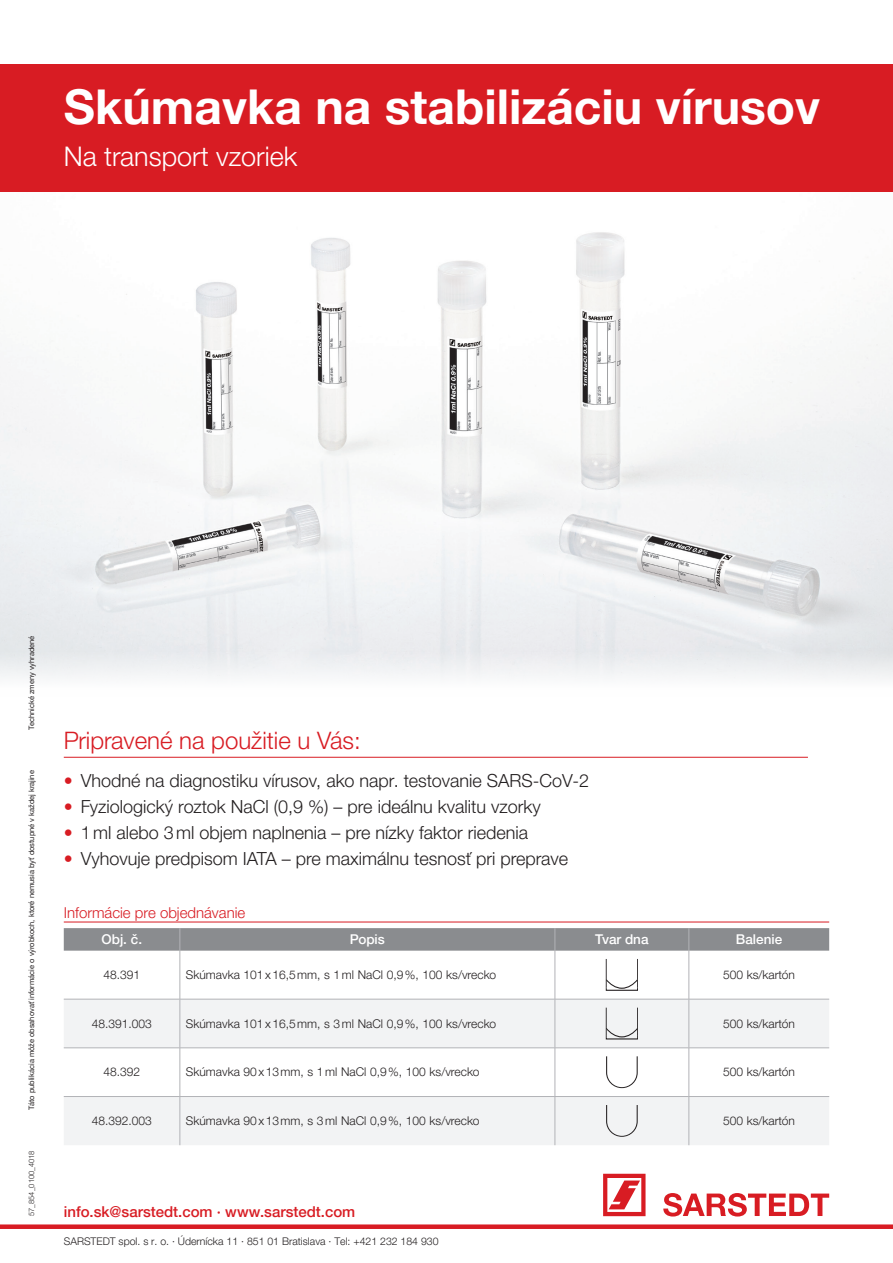
<style>
.page{position:relative;width:893px;height:1263px;background:#fff}
.page>*{position:absolute;margin:0;border:0;box-sizing:border-box;transform-origin:0 0}
.t1{font:700 48px "Helvetica Neue LTW1 G";color:#fff}
.t2{font:300 27px "Helvetica Neue LTW1 G";color:#fff}
.t3{font:300 24px "Helvetica Neue LTW1 G";color:#d81c23}
.t4{font:300 18px "Helvetica Neue LTW1 G";color:#231f20}
.t5{font:500 15px "Helvetica Neue LTW1 G";color:#d81c23}
.t6{font:300 15px "Helvetica Neue LTW1 G";color:#d81c23}
.t7{font:500 13.5px "Helvetica Neue LTW1 G";color:#fff}
.t8{font:300 12px "Helvetica Neue LTW1 G";color:#231f20}
.t9{font:300 10.5px "Helvetica Neue LTW1 G";color:#231f20}
.t10{font:7.5px "Helvetica Neue LTW1 G";color:#231f20}
.t11{font:300 7.5px "Helvetica Neue LTW1 G";color:#231f20}
.s1{color:#d81c23}
</style>
<div class="page">
<img style="left:0;top:191px;width:893px;height:488px">
<div style="left:0;top:64px;width:893px;height:127px;background:#d81c23"></div>
<hr style="left:64px;top:757px;width:744px;height:1px;background:#d81c23">
<div style="left:0;top:1224px;width:893px;height:5px;background:#d81c23"></div>
<div style="left:64px;top:1000px;width:765px;height:145px;background:#f2f3f4"></div>
<svg style="left:64px;top:928px;width:765px;height:23px;background:#8c8e91"></svg>
<hr style="left:64px;top:999px;width:116px;height:1px;background:#b2b3b7">
<hr style="left:64px;top:1047px;width:116px;height:1px;background:#b2b3b7">
<hr style="left:64px;top:1096px;width:116px;height:1px;background:#b2b3b7">
<hr style="left:180px;top:951px;width:1px;height:48px;background:#b2b3b7">
<hr style="left:180px;top:999px;width:375px;height:1px;background:#b2b3b7">
<hr style="left:555px;top:999px;width:134px;height:1px;background:#b2b3b7">
<hr style="left:180px;top:1047px;width:375px;height:1px;background:#b2b3b7">
<hr style="left:555px;top:1047px;width:134px;height:1px;background:#b2b3b7">
<hr style="left:180px;top:1096px;width:375px;height:1px;background:#b2b3b7">
<hr style="left:555px;top:951px;width:1px;height:48px;background:#b2b3b7">
<hr style="left:689px;top:951px;width:1px;height:48px;background:#b2b3b7">
<hr style="left:689px;top:999px;width:140px;height:1px;background:#b2b3b7">
<hr style="left:689px;top:1047px;width:140px;height:1px;background:#b2b3b7">
<hr style="left:180px;top:999px;width:1px;height:49px;background:#b2b3b7">
<hr style="left:555px;top:999px;width:1px;height:49px;background:#b2b3b7">
<hr style="left:689px;top:999px;width:1px;height:49px;background:#b2b3b7">
<hr style="left:180px;top:1097px;width:1px;height:48px;background:#b2b3b7">
<hr style="left:555px;top:1096px;width:134px;height:1px;background:#b2b3b7">
<hr style="left:555px;top:1097px;width:1px;height:48px;background:#b2b3b7">
<hr style="left:689px;top:1096px;width:140px;height:1px;background:#b2b3b7">
<hr style="left:689px;top:1097px;width:1px;height:48px;background:#b2b3b7">
<hr style="left:64px;top:922px;width:765px;height:1px;background:#d81c23">
<svg style="left:606px;top:959px;width:32px;height:30px"></svg>
<svg style="left:606px;top:1008px;width:32px;height:30px"></svg>
<svg style="left:64px;top:1048px;width:765px;height:48px"></svg>
<svg style="left:606px;top:1105px;width:32px;height:32px"></svg>
<svg style="left:603px;top:1174px;width:42px;height:42px"></svg>
<svg style="left:663px;top:1193px;width:166px;height:23px"></svg>
<h1 class="t1" style="left:64px;top:77px;width:758px">Skúmavka na stabilizáciu vírusov</h1>
<h2 class="t2" style="left:64px;top:140px;width:235px">Na transport vzoriek</h2>
<p class="t10" style="left:27px;top:730px;width:96px;rotate:-90deg">Technické zmeny vyhradené</p>
<p class="t10" style="left:27px;top:1110px;width:341px;rotate:-90deg">Táto publikácia môže obsahovať informácie o výrobkoch, ktoré nemusia byť dostupné v každej krajine</p>
<p class="t11" style="left:27px;top:1216px;width:67px;rotate:-90deg">57_854_0100_4018</p>
<h3 class="t3" style="left:64px;top:725px;width:298px">Pripravené na použitie u Vás:</h3>
<h3 class="t4" style="left:64px;top:770px;width:527px"><span class="s1">•</span> Vhodné na diagnostiku vírusov, ako napr. testovanie SARS-CoV-2</h3>
<h3 class="t4" style="left:64px;top:796px;width:478px"><span class="s1">•</span> Fyziologický roztok NaCl (0,9 %) – pre ideálnu kvalitu vzorky</h3>
<h3 class="t4" style="left:64px;top:821px;width:466px"><span class="s1">•</span> 1ml alebo 3ml objem naplnenia – pre nízky faktor riedenia</h3>
<h3 class="t4" style="left:64px;top:847px;width:506px"><span class="s1">•</span> Vyhovuje predpisom IATA – pre maximálnu tesnosť pri preprave</h3>
<p class="t6" style="left:64px;top:903px;width:183px">Informácie pre objednávanie</p>
<p class="t7" style="left:102px;top:931px;width:42px">Obj. č.</p>
<p class="t7" style="left:350px;top:931px;width:37px">Popis</p>
<p class="t7" style="left:595px;top:931px;width:55px">Tvar dna</p>
<p class="t7" style="left:736px;top:931px;width:48px">Balenie</p>
<p class="t8" style="left:103px;top:967px;width:38px">48.391</p>
<p class="t8" style="left:186px;top:967px;width:312px">Skúmavka 101x16,5mm, s 1ml NaCl 0,9%, 100 ks/vrecko</p>
<p class="t8" style="left:723px;top:967px;width:74px">500 ks/kartón</p>
<p class="t8" style="left:92px;top:1016px;width:62px">48.391.003</p>
<p class="t8" style="left:186px;top:1016px;width:312px">Skúmavka 101x16,5mm, s 3ml NaCl 0,9%, 100 ks/vrecko</p>
<p class="t8" style="left:723px;top:1016px;width:74px">500 ks/kartón</p>
<p class="t8" style="left:103px;top:1065px;width:38px">48.392</p>
<p class="t8" style="left:186px;top:1065px;width:295px">Skúmavka 90x13mm, s 1ml NaCl 0,9%, 100 ks/vrecko</p>
<p class="t8" style="left:723px;top:1065px;width:74px">500 ks/kartón</p>
<p class="t8" style="left:92px;top:1113px;width:62px">48.392.003</p>
<p class="t8" style="left:186px;top:1113px;width:295px">Skúmavka 90x13mm, s 3ml NaCl 0,9%, 100 ks/vrecko</p>
<p class="t8" style="left:723px;top:1113px;width:74px">500 ks/kartón</p>
<p class="t5" style="left:64px;top:1202px;width:293px">info.sk@sarstedt.com · www.sarstedt.com</p>
<p class="t9" style="left:64px;top:1235px;width:376px">SARSTEDT spol. s r. o. · Údernícka 11 · 851 01 Bratislava · Tel: +421 232 184 930</p>
</div>
